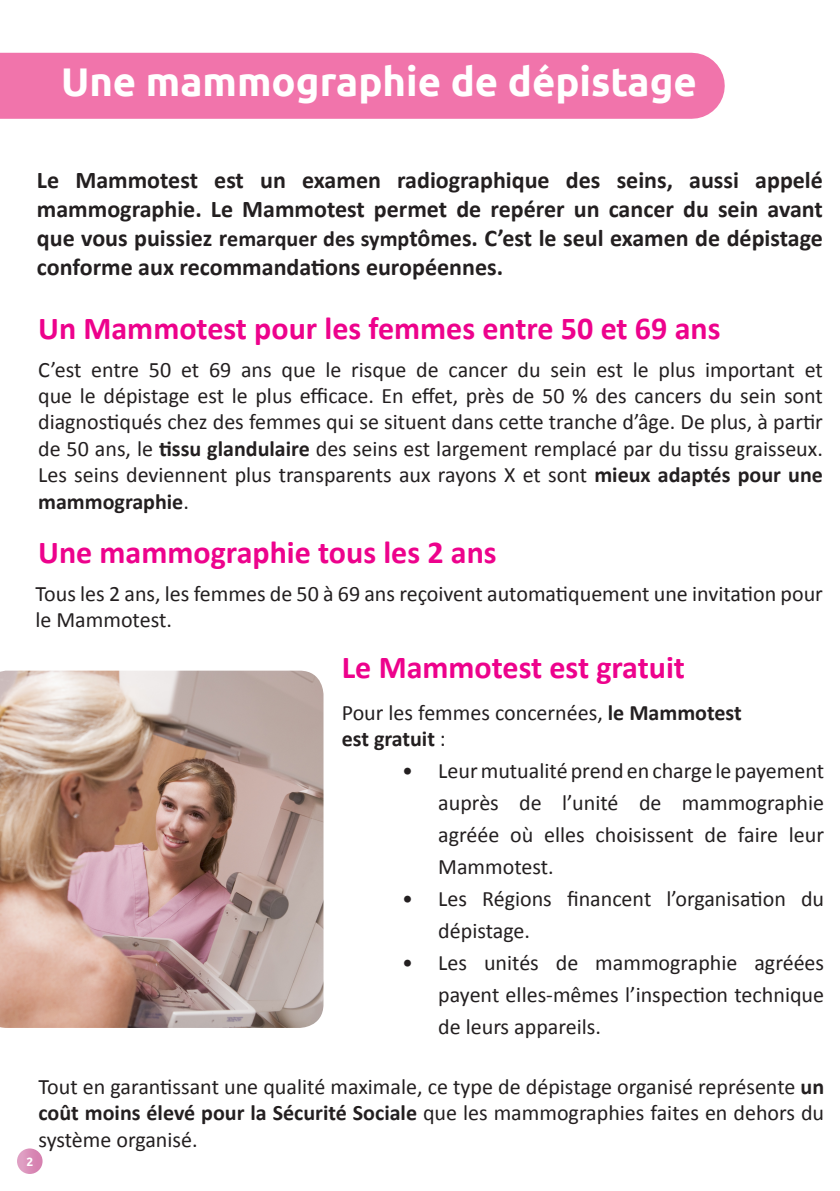
<style>
.page{position:relative;width:840px;height:1191px;background:#fff}
.page>*{position:absolute;margin:0;border:0;box-sizing:border-box;transform-origin:0 0}
.t1{font:700 40px "Ubuntu";color:#fff}
.t2{font:700 32px "Calibri";color:#ed028c}
.t3{font:700 24px/28.8px "Calibri";color:#231f20;text-align:justify}
.Tussentekst{font:22px/26.4px "Calibri";color:#231f20;text-align:justify}
.Tussentekst-2{font:700 22px "Calibri";color:#231f20}
.t4{font:700 12px "Ubuntu";color:#fff}
.s1{font-size:22px}
.s2{font-weight:700}
.s3{font-weight:400}
</style>
<div class="page">
<div style="left:0;top:53px;width:691px;height:66px;background:#f174ab"></div>
<img style="left:0;top:670px;width:323px;height:358px">
<svg style="left:17px;top:1148px;width:26px;height:26px"></svg>
<p class="t1" style="left:61px;top:58px;width:637px">Une mammographie de dépistage</p>
<p class="t3" style="left:37px;top:165px;width:787px">Le Mammotest est un examen radiographique des seins, aussi appelé mammographie. Le Mammotest permet de repérer un cancer du sein avant que vous puissiez r<span class="s1">emarquer des symp</span>tômes. C’est le seul examen de dépistage conforme aux recommandations européennes.</p>
<p class="t2" style="left:38px;top:305px;width:683px">Un Mammotest pour les femmes entre 50 et 69 ans</p>
<p class="Tussentekst" style="left:38px;top:355px;width:785px">C’est entre 50 et 69 ans que le risque de cancer du sein est le plus important et que le dépistage est le plus efficace. En effet, près de 50 % des cancers du sein sont diagnostiqués chez des femmes qui se situent dans cette tranche d’âge. De plus, à partir de 50 ans, le <span class="s2">tissu glandulaire</span> des seins est largement remplacé par du tissu graisseux.<br>Les seins deviennent plus transparents aux rayons X et sont <span class="s2">mieux adaptés pour une mammographie</span>.</p>
<p class="t2" style="left:38px;top:529px;width:460px">Une mammographie tous les 2 ans</p>
<p class="Tussentekst" style="left:35px;top:579px;width:788px">Tous les 2 ans, les femmes de 50 à 69 ans reçoivent automatiquement une invitation pour le Mammotest.</p>
<p class="t2" style="left:341px;top:644px;width:344px">Le Mammotest est gratuit</p>
<p class="Tussentekst" style="left:341px;top:698px;width:401px">Pour les femmes concernées, <span class="s2">le Mammotest</span></p>
<p class="Tussentekst-2" style="left:341px;top:723px;width:105px">est gratuit <span class="s3">:</span></p>
<p class="Tussentekst" style="left:438px;top:754px;width:387px;line-height:32px;text-indent:-36px">• Leur mutualité prend en charge le payement auprès de l’unité de mammographie agréée où elles choisissent de faire leur Mammotest.</p>
<p class="Tussentekst" style="left:438px;top:882px;width:387px;line-height:32px;text-indent:-36px">• Les Régions financent l’organisation du dépistage.</p>
<p class="Tussentekst" style="left:438px;top:946px;width:387px;line-height:32px;text-indent:-36px">• Les unités de mammographie agréées payent elles-mêmes l’inspection technique de leurs appareils.</p>
<p class="Tussentekst" style="left:38px;top:1072px;width:786px">Tout en garantissant une qualité maximale, ce type de dépistage organisé représente <span class="s2">un coût moins élevé pour la Sécurité Sociale</span> que les mammographies faites en dehors du système organisé.</p>
<p class="t4" style="left:26px;top:1154px;width:8px">2</p>
</div>
